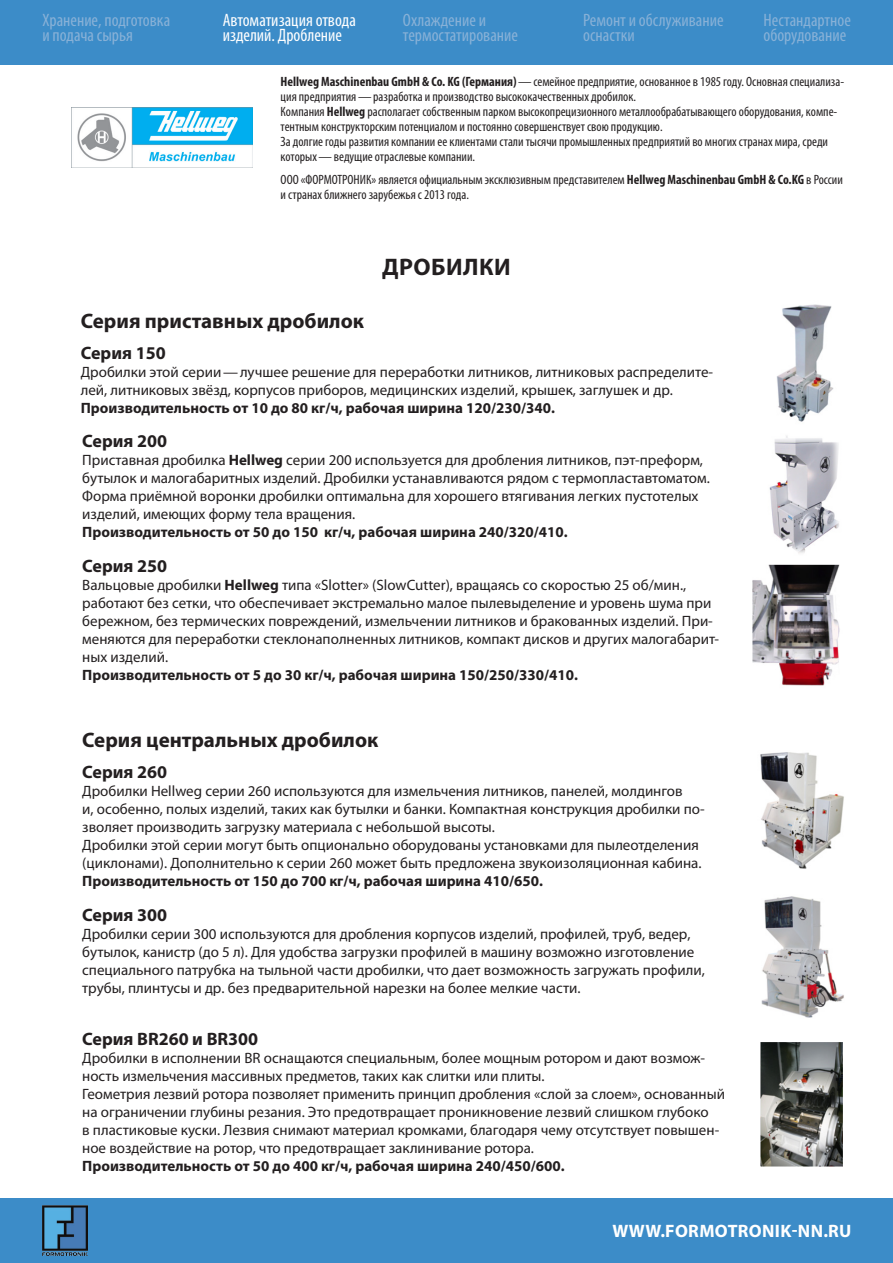
<style>
.page{position:relative;width:893px;height:1263px;background:#fff}
.page>*{position:absolute;margin:0;border:0;box-sizing:border-box;transform-origin:0 0}
.ZAGOLOVOK_bold_16{font:700 24px "Myriad Pro";letter-spacing:.02em;color:#231f20}
.PODzagolovok_bold_14{font:700 21px "Myriad Pro";color:#231f20}
.t1{font:condensed 18px/15px "Myriad Pro";color:#88b1d7}
.PODzagolovok_bold_12{font:700 18px "Myriad Pro";color:#231f20}
.t2{font:condensed 18px/15px "Myriad Pro";color:#fff}
.t3{font:700 18px "Myriad Pro";letter-spacing:.02em;color:#fff}
.main_txt_10{font:15px/18px "Myriad Pro";color:#231f20}
.main_txt_10-2{font:700 15px "Myriad Pro";color:#231f20}
.t4{font:condensed 13.5px/15px "Myriad Pro";color:#231f20}
.s1{font-weight:700}
</style>
<div class="page">
<div style="left:0;top:1198px;width:893px;height:65px;background:#3c8cc8"></div>
<div style="left:0;top:0;width:893px;height:65px;background:#3c8cc8"></div>
<img style="left:43px;top:1206px;width:44px;height:49px">
<img style="left:71px;top:107px;width:181px;height:61px">
<img style="left:777px;top:304px;width:57px;height:118px">
<img style="left:769px;top:436px;width:70px;height:117px">
<img style="left:753px;top:565px;width:87px;height:121px">
<img style="left:760px;top:752px;width:84px;height:117px">
<img style="left:761px;top:896px;width:83px;height:122px">
<img style="left:760px;top:1042px;width:82px;height:124px">
<p class="t1" style="left:42px;top:13px;width:129px">Хранение, подготовка и подача сырья</p>
<p class="t2" style="left:223px;top:13px;width:135px">Автоматизация отвода изделий. Дробление</p>
<p class="t1" style="left:403px;top:13px;width:117px">Охлаждение и термостатирование</p>
<p class="t1" style="left:583px;top:13px;width:142px">Ремонт и обслуживание оснастки</p>
<p class="t1" style="left:763px;top:13px;width:89px">Нестандартное оборудование</p>
<p class="t4" style="left:281px;top:74px;width:565px"><span class="s1">Hellweg Maschinenbau GmbH &amp; Co. KG (Германия)</span>— семейное предприятие, основанное в 1985 году. Основная специализа&shy;ция предприятия— разработка и производство высококачественных дробилок.<br>Компания <span class="s1">Hellweg</span> располагает собственным парком высокопрецизионного металлообрабатывающего оборудования, компе&shy;тентным конструкторским потенциалом и постоянно совершенствует свою продукцию.<br>За долгие годы развития компании ее клиентами стали тысячи промышленных предприятий во многих странах мира, среди которых— ведущие отраслевые компании.</p>
<p class="t4" style="left:281px;top:172px;width:564px">ООО «ФОРМОТРОНИК» является официальным эксклюзивным представителем <span class="s1">Hellweg Maschinenbau GmbH &amp; Co.KG</span> в России и странах ближнего зарубежья с 2013 года.</p>
<p class="ZAGOLOVOK_bold_16" style="left:382px;top:254px;width:130px">ДРОБИЛКИ</p>
<p class="PODzagolovok_bold_14" style="left:81px;top:309px;width:285px">Серия приставных дробилок</p>
<p class="PODzagolovok_bold_12" style="left:81px;top:342px;width:86px">Серия 150</p>
<p class="main_txt_10" style="left:81px;top:363px;width:634px">Дробилки этой серии— лучшее решение для переработки литников, литниковых распределите&shy;лей, литниковых звёзд, корпусов приборов, медицинских изделий, крышек, заглушек и др.</p>
<p class="main_txt_10-2" style="left:81px;top:399px;width:476px">Производительность от 10 до 80 кг/ч, рабочая ширина 120/230/340.</p>
<p class="PODzagolovok_bold_12" style="left:82px;top:431px;width:86px">Серия 200</p>
<p class="main_txt_10" style="left:82px;top:451px;width:629px">Приставная дробилка <span class="s1">Hellweg</span> серии 200 используется для дробления литников, пэт-преформ, бутылок и малогабаритных изделий. Дробилки устанавливаются рядом с термопластавтоматом.<br>Форма приёмной воронки дробилки оптимальна для хорошего втягивания легких пустотелых изделий, имеющих форму тела вращения.</p>
<p class="main_txt_10-2" style="left:82px;top:524px;width:487px">Производительность от 50 до 150 кг/ч, рабочая ширина 240/320/410.</p>
<p class="PODzagolovok_bold_12" style="left:82px;top:556px;width:86px">Серия 250</p>
<p class="main_txt_10" style="left:82px;top:576px;width:638px">Вальцовые дробилки <span class="s1">Hellweg</span> типа «Slotter» (SlowCutter), вращаясь со скоростью 25 об/мин., работают без сетки, что обеспечивает экстремально малое пылевыделение и уровень шума при бережном, без термических повреждений, измельчении литников и бракованных изделий. При&shy;меняются для переработки стеклонаполненных литников, компакт дисков и других малогабарит&shy;ных изделий.</p>
<p class="main_txt_10-2" style="left:82px;top:667px;width:497px">Производительность от 5 до 30 кг/ч, рабочая ширина 150/250/330/410.</p>
<p class="PODzagolovok_bold_14" style="left:82px;top:728px;width:298px">Серия центральных дробилок</p>
<p class="PODzagolovok_bold_12" style="left:82px;top:761px;width:86px">Серия 260</p>
<p class="main_txt_10" style="left:82px;top:782px;width:624px">Дробилки Hellweg серии 260 используются для измельчения литников, панелей, молдингов<br>и, особенно, полых изделий, таких как бутылки и банки. Компактная конструкция дробилки по&shy;зволяет производить загрузку материала с небольшой высоты.</p>
<p class="main_txt_10" style="left:82px;top:836px;width:621px">Дробилки этой серии могут быть опционально оборудованы установками для пылеотделения (циклонами). Дополнительно к серии 260 может быть предложена звукоизоляционная кабина.</p>
<p class="main_txt_10-2" style="left:82px;top:872px;width:462px">Производительность от 150 до 700 кг/ч, рабочая ширина 410/650.</p>
<p class="PODzagolovok_bold_12" style="left:82px;top:904px;width:86px">Серия 300</p>
<p class="main_txt_10" style="left:82px;top:925px;width:624px">Дробилки серии 300 используются для дробления корпусов изделий, профилей, труб, ведер, бутылок, канистр (до 5 л). Для удобства загрузки профилей в машину возможно изготовление специального патрубка на тыльной части дробилки, что дает возможность загружать профили, трубы, плинтусы и др. без предварительной нарезки на более мелкие части.</p>
<p class="PODzagolovok_bold_12" style="left:82px;top:1029px;width:177px">Серия BR260 и BR300</p>
<p class="main_txt_10" style="left:82px;top:1049px;width:624px">Дробилки в исполнении BR оснащаются специальным, более мощным ротором и дают возмож&shy;ность измельчения массивных предметов, таких как слитки или плиты.</p>
<p class="main_txt_10" style="left:82px;top:1085px;width:644px">Геометрия лезвий ротора позволяет применить принцип дробления «слой за слоем», основанный на ограничении глубины резания. Это предотвращает проникновение лезвий слишком глубоко<br>в пластиковые куски. Лезвия снимают материал кромками, благодаря чему отсутствует повышен&shy;ное воздействие на ротор, что предотвращает заклинивание ротора.</p>
<p class="main_txt_10-2" style="left:82px;top:1158px;width:484px">Производительность от 50 до 400 кг/ч, рабочая ширина 240/450/600.</p>
<p class="t3" style="left:612px;top:1221px;width:240px">WWW.FORMOTRONIK-NN.RU</p>
</div>
